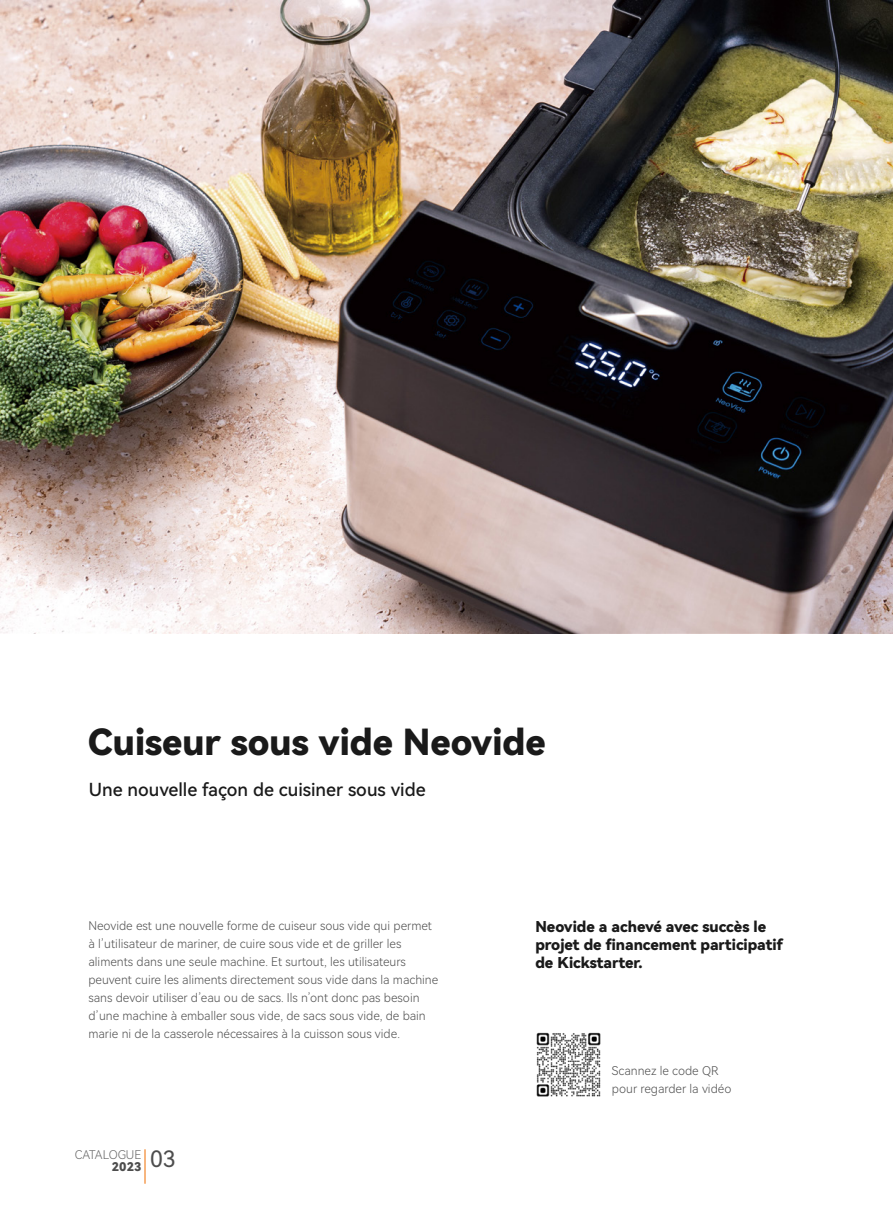
<style>
.page{position:relative;width:893px;height:1212px;background:#fff}
.page>*{position:absolute;margin:0;border:0;box-sizing:border-box;transform-origin:0 0}
.t1{font:36px "Harmony OS Sans Black";color:#1a1a1a}
.t2{font:22.5px "Harmony OS Sans";color:#4d4d4d}
.t3{font:18px "Harmony OS Sans Medium";color:#1a1a1a}
.t4{font:15px/18px "Harmony OS Sans Black";color:#1a1a1a}
.t5{font:12px/18px "Harmony OS Sans Light";color:#4d4d4d}
.t6{font:12px "Harmony OS Sans Light";color:#666}
.t7{font:12px "Harmony OS Sans Black";color:#4d4d4d}
</style>
<div class="page">
<hr style="left:145px;top:1149px;width:1px;height:35px;background:#f06e00">
<img style="left:0;top:0;width:892px;height:633px">
<img style="left:536px;top:1032px;width:65px;height:65px">
<h1 class="t1" style="left:88px;top:717px;width:459px">Cuiseur sous vide Neovide</h1>
<h3 class="t3" style="left:89px;top:777px;width:338px">Une nouvelle façon de cuisiner sous vide</h3>
<p class="t5" style="left:88px;top:916px;width:351px">Neovide est une nouvelle forme de cuiseur sous vide qui permet à l’utilisateur de mariner, de cuire sous vide et de griller les aliments dans une seule machine. Et surtout, les utilisateurs peuvent cuire les aliments directement sous vide dans la machine sans devoir utiliser d’eau ou de sacs. Ils n’ont donc pas besoin d’une machine à emballer sous vide, de sacs sous vide, de bain marie ni de la casserole nécessaires à la cuisson sous vide.</p>
<p class="t6" style="left:75px;top:1146px;width:68px">CATALOGUE</p>
<p class="t7" style="left:112px;top:1158px;width:31px">2023</p>
<h2 class="t2" style="left:150px;top:1143px;width:27px">03</h2>
<p class="t4" style="left:535px;top:917px;width:249px">Neovide a achevé avec succès le projet de financement participatif de Kickstarter.</p>
<p class="t5" style="left:612px;top:1061px;width:121px">Scannez le code QR pour regarder la vidéo</p>
</div>
